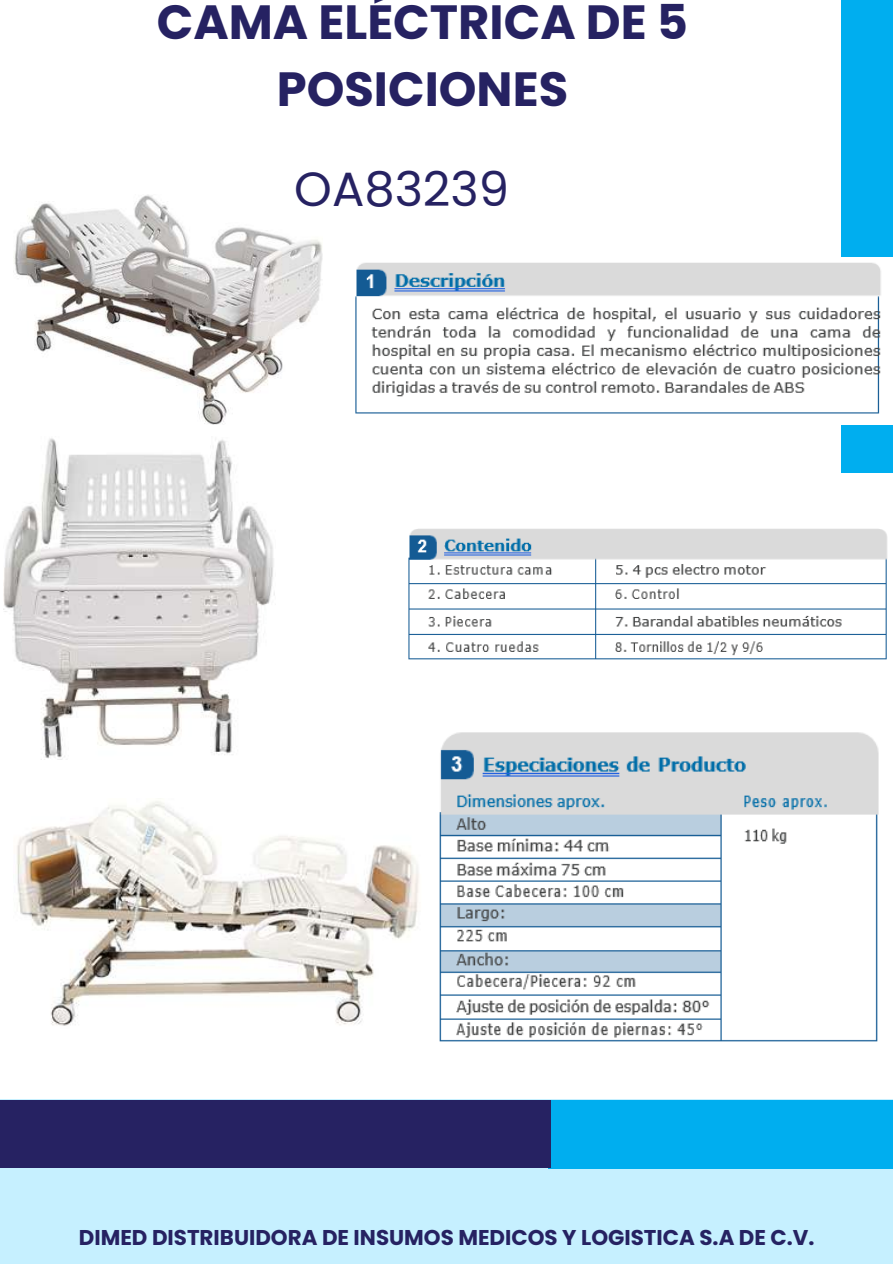
<style>
.page{position:relative;width:893px;height:1264px;background:#fff}
.page>*{position:absolute;margin:0;border:0;box-sizing:border-box;transform-origin:0 0}
.t1{font:700 48px/66.3px "Poppins";color:#262262;text-align:center}
.t2{font:48px "Poppins";color:#262262}
.t3{font:700 21.45px "Poppins";color:#262262}
</style>
<div class="page">
<div style="left:0;top:1099px;width:892px;height:164px;background:#c6f0ff"></div>
<div style="left:548px;top:1099px;width:344px;height:69px;background:#00aeef"></div>
<div style="left:0;top:1100px;width:550px;height:68px;background:#262262"></div>
<div style="left:840px;top:0;width:52px;height:473px;background:#00aeef"></div>
<img style="left:13px;top:195px;width:310px;height:229px">
<img style="left:355px;top:257px;width:537px;height:168px">
<img style="left:408px;top:529px;width:480px;height:131px">
<img style="left:4px;top:438px;width:271px;height:321px">
<img style="left:17px;top:801px;width:402px;height:225px">
<img style="left:439px;top:732px;width:440px;height:310px">
<h1 class="t1" style="left:157px;top:-11px;width:533px">CAMA ELÉCTRICA DE 5<br>POSICIONES</h1>
<h1 class="t2" style="left:294px;top:156px;width:216px">OA83239</h1>
<p class="t3" style="left:79px;top:1222px;width:737px">DIMED DISTRIBUIDORA DE INSUMOS MEDICOS Y LOGISTICA S.A DE C.V.</p>
</div>
